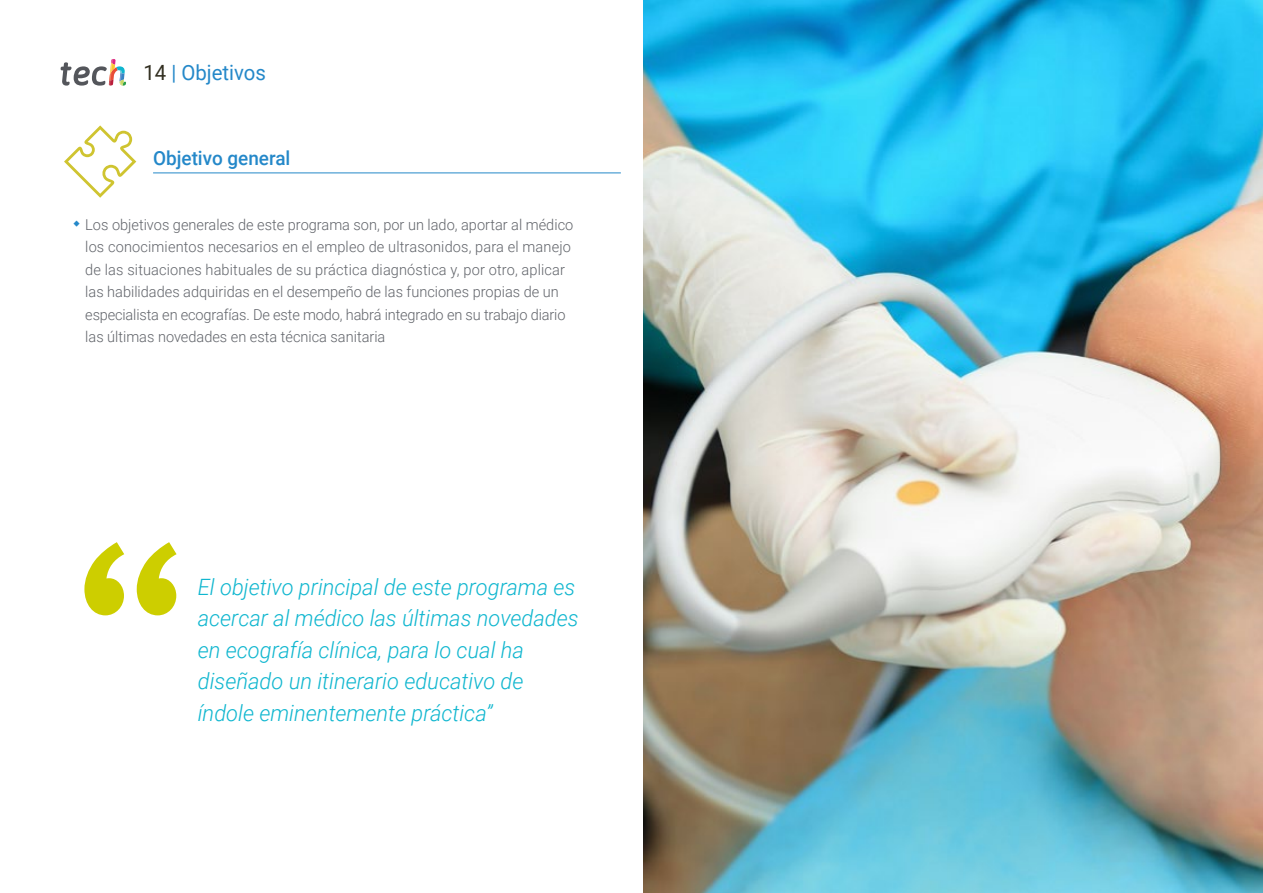
<style>
.page{position:relative;width:1263px;height:893px;background:#fff}
.page>*{position:absolute;margin:0;border:0;box-sizing:border-box;transform-origin:0 0}
.t1{font:italic 300 22.5px/31.5px "Roboto";color:#0fb6cf}
.t2{font:21px "Roboto";color:#2488c9}
.t3{font:500 19.5px "Roboto";color:#2488c9}
.t4{font:300 15px/22.5px "Roboto";color:#61646a}
.s1{color:#312e20}
</style>
<div class="page">
<svg style="left:61px;top:59px;width:65px;height:27px"></svg>
<hr style="left:153px;top:173px;width:468px;height:1px;background:#2488c9">
<svg style="left:64px;top:125px;width:72px;height:73px"></svg>
<img style="left:643px;top:0;width:620px;height:893px">
<svg style="left:84px;top:542px;width:93px;height:73px"></svg>
<h2 class="t2" style="left:144px;top:57px;width:124px"><span class="s1">14</span> | Objetivos</h2>
<h3 class="t3" style="left:153px;top:144px;width:139px">Objetivo general</h3>
<p class="t4" style="left:85px;top:213px;width:489px">Los objetivos generales de este programa son, por un lado, aportar al médico los conocimientos necesarios en el empleo de ultrasonidos, para el manejo de las situaciones habituales de su práctica diagnóstica y, por otro, aplicar las habilidades adquiridas en el desempeño de las funciones propias de un especialista en ecografías. De este modo, habrá integrado en su trabajo diario las últimas novedades en esta técnica sanitaria</p>
<h1 class="t1" style="left:198px;top:570px;width:382px">El objetivo principal de este programa es acercar al médico las últimas novedades en ecografía clínica, para lo cual ha diseñado un itinerario educativo de índole eminentemente práctica”</h1>
</div>
